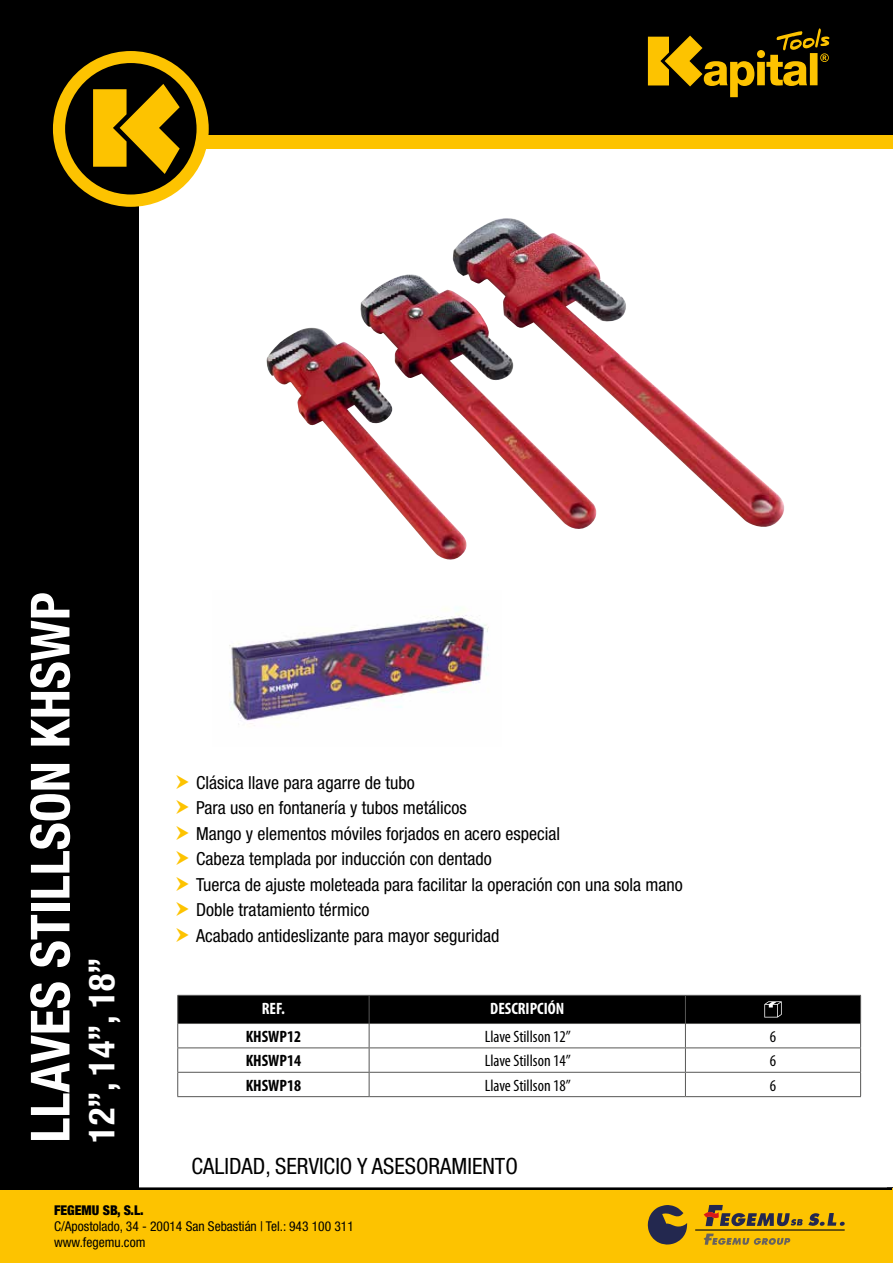
<style>
.page{position:relative;width:893px;height:1263px;background:#fff}
.page>*{position:absolute;margin:0;border:0;box-sizing:border-box;transform-origin:0 0}
.t1{font:700 condensed 54px "Helvetica Neue LT Std";color:#fff}
.t2{font:700 condensed 36px "Helvetica Neue LT Std";color:#fff}
.t3{font:condensed 22.5px "Helvetica Neue LT Std";color:#000}
.t4{font:condensed 18px/25.5px "Helvetica Neue LT Std";color:#000}
.t5{font:condensed 16.5px "Myriad Pro";color:#000}
.t6{font:700 condensed 16.5px "Myriad Pro";color:#000}
.t7{font:700 condensed 16.5px "Myriad Pro";color:#fff}
.t8{font:condensed 13.5px/16.2px "Helvetica Neue LT Std";color:#000}
.t9{font:900 condensed 13.5px "Helvetica Neue LT Std";color:#000}
</style>
<div class="page">
<div style="left:0;top:0;width:893px;height:149px;background:#000"></div>
<div style="left:0;top:136px;width:893px;height:13px;background:#fdc300"></div>
<hr style="left:0;top:1187px;width:893px;height:3px;background:#000">
<svg style="left:648px;top:28px;width:181px;height:69px"></svg>
<div style="left:0;top:0;width:139px;height:1263px;background:#000"></div>
<div style="left:0;top:1190px;width:893px;height:73px;background:#fdc300"></div>
<hr style="left:892px;top:1189px;width:1px;height:74px;background:#fdc300">
<svg style="left:648px;top:1205px;width:39px;height:40px"></svg>
<svg style="left:695px;top:1205px;width:150px;height:40px"></svg>
<div style="left:53px;top:51px;width:156px;height:156px;background:#fdc300;border-radius:50%"></div>
<div style="left:65px;top:63px;width:132px;height:131px;background:#000;border-radius:50%"></div>
<svg style="left:93px;top:84px;width:87px;height:90px"></svg>
<img style="left:266px;top:218px;width:518px;height:342px">
<hr style="left:177px;top:1096px;width:192px;height:1px;background:#575756">
<hr style="left:369px;top:1096px;width:316px;height:1px;background:#575756">
<hr style="left:685px;top:1096px;width:176px;height:1px;background:#575756">
<svg style="left:177px;top:995px;width:684px;height:101px"></svg>
<img style="left:229px;top:608px;width:260px;height:118px">
<h1 class="t1" style="left:18px;top:1143px;width:552px;rotate:-90deg">LLAVES STILLSON KHSWP</h1>
<h2 class="t2" style="left:80px;top:1143px;width:187px;rotate:-90deg">12”, 14”, 18”</h2>
<p class="t4" style="left:196px;top:769px;width:488px">Clásica llave para agarre de tubo<br>Para uso en fontanería y tubos metálicos<br>Mango y elementos móviles forjados en acero especial<br>Cabeza templada por inducción con dentado<br>Tuerca de ajuste moleteada para facilitar la operación con una sola mano Doble tratamiento térmico<br>Acabado antideslizante para mayor seguridad</p>
<p class="t7" style="left:262px;top:998px;width:25px">REF.</p>
<p class="t7" style="left:490px;top:998px;width:76px">DESCRIPCIÓN</p>
<p class="t6" style="left:246px;top:1026px;width:57px">KHSWP12</p>
<p class="t5" style="left:485px;top:1026px;width:88px">Llave Stillson 12”</p>
<p class="t5" style="left:770px;top:1026px;width:8px">6</p>
<p class="t6" style="left:246px;top:1050px;width:57px">KHSWP14</p>
<p class="t5" style="left:485px;top:1051px;width:88px">Llave Stillson 14”</p>
<p class="t5" style="left:770px;top:1051px;width:8px">6</p>
<p class="t6" style="left:246px;top:1075px;width:57px">KHSWP18</p>
<p class="t5" style="left:485px;top:1075px;width:88px">Llave Stillson 18”</p>
<p class="t5" style="left:770px;top:1075px;width:8px">6</p>
<p class="t3" style="left:192px;top:1153px;width:328px">CALIDAD, SERVICIO Y ASESORAMIENTO</p>
<p class="t9" style="left:54px;top:1201px;width:91px">FEGEMU SB, S.L.</p>
<p class="t8" style="left:54px;top:1218px;width:301px">C/Apostolado, 34 - 20014 San Sebastián | Tel.: 943 100 311 www.fegemu.com</p>
</div>
